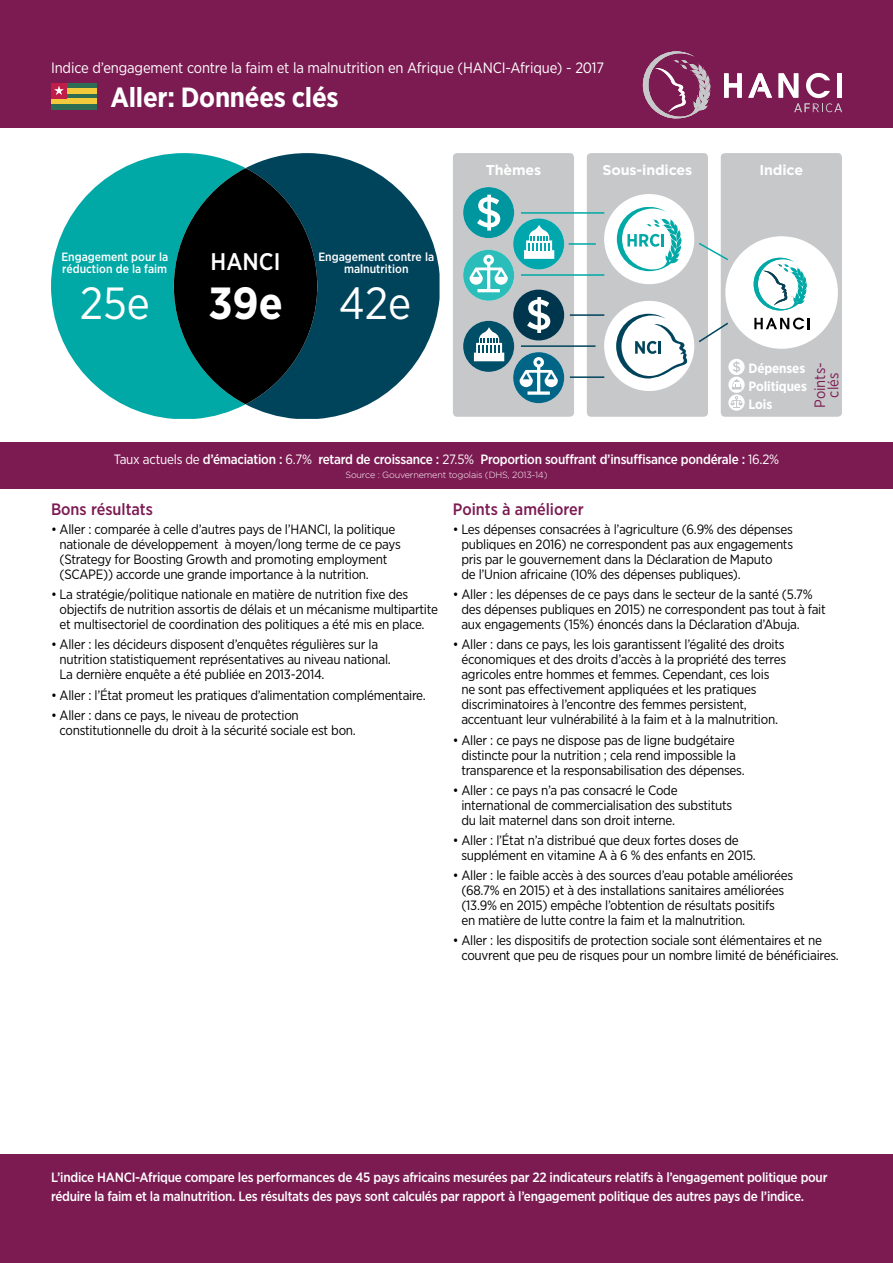
<style>
.page{position:relative;width:893px;height:1263px;background:#fff}
.page>*{position:absolute;margin:0;border:0;box-sizing:border-box;transform-origin:0 0}
.t1{font:700 45px "Gotham Narrow";color:#fff}
.t2{font:45px "Gotham Narrow";color:#fff}
.t3{font:700 27.75px "Gotham Narrow";letter-spacing:-.01em;color:#fff}
.t4{font:500 24px "Gotham Narrow";color:#fff}
.t5{font:500 16.5px "Gotham Narrow";color:#7c1a52}
.t6{font:15px "Gotham Narrow";letter-spacing:-.01em;color:#fff}
.t7{font:15px/13.5px "Gotham Narrow";color:#7c1a52;text-align:center}
.t8{font:700 14.25px "Gotham";letter-spacing:-.01em;color:#fff}
.t9{font:13.5px/15px "Gotham Narrow";letter-spacing:-.02em;color:#000}
.t10{font:500 13.5px/18.8px "Gotham Narrow";letter-spacing:-.02em;color:#fff}
.t11{font:700 13.5px/18px "Gotham Narrow";letter-spacing:-.01em;color:#fff}
.t12{font:500 12px/12px "Gotham Narrow";color:#fff}
.t13{font:300 9px "Gotham";letter-spacing:-.02em;color:#fff}
.s1{font-weight:400}
</style>
<div class="page">
<div style="left:721px;top:153px;width:121px;height:264px;background:#c7c8ca;border-radius:4px"></div>
<div style="left:587px;top:153px;width:121px;height:264px;background:#c7c8ca;border-radius:4px"></div>
<div style="left:453px;top:153px;width:121px;height:264px;background:#c7c8ca;border-radius:4px"></div>
<div style="left:725px;top:236px;width:113px;height:113px;background:#fff;border-radius:50%"></div>
<svg style="left:754px;top:318px;width:56px;height:11px"></svg>
<svg style="left:754px;top:258px;width:53px;height:52px"></svg>
<svg style="left:463px;top:187px;width:101px;height:216px"></svg>
<svg style="left:698px;top:321px;width:30px;height:23px"></svg>
<svg style="left:699px;top:241px;width:29px;height:21px"></svg>
<div style="left:604px;top:301px;width:90px;height:90px;background:#fff;border-radius:50%"></div>
<svg style="left:616px;top:314px;width:71px;height:65px"></svg>
<div style="left:604px;top:194px;width:90px;height:90px;background:#fff;border-radius:50%"></div>
<svg style="left:617px;top:207px;width:65px;height:64px"></svg>
<hr style="left:569px;top:243px;width:27px;height:2px;background:#00a9a6">
<hr style="left:570px;top:376px;width:34px;height:2px;background:#00445c">
<hr style="left:570px;top:314px;width:34px;height:2px;background:#00445c">
<hr style="left:521px;top:345px;width:74px;height:2px;background:#00445c">
<hr style="left:521px;top:274px;width:83px;height:2px;background:#00a9a6">
<hr style="left:521px;top:212px;width:83px;height:2px;background:#00a9a6">
<svg style="left:728px;top:359px;width:17px;height:52px"></svg>
<div style="left:0;top:1154px;width:893px;height:109px;background:#7c1a52"></div>
<div style="left:0;top:442px;width:893px;height:47px;background:#7c1a52"></div>
<div style="left:0;top:0;width:893px;height:128px;background:#7c1a52"></div>
<svg style="left:51px;top:153px;width:195px;height:266px;fill:#00a9a6"></svg>
<svg style="left:246px;top:153px;width:194px;height:266px;fill:#00445c"></svg>
<svg style="left:174px;top:168px;width:143px;height:236px;background:#002225"></svg>
<div style="left:51px;top:83px;width:45px;height:26px;background:#2c6d53"></div>
<div style="left:51px;top:88px;width:45px;height:5px;background:#f2ca3b"></div>
<div style="left:51px;top:99px;width:45px;height:5px;background:#f2ca3b"></div>
<div style="left:51px;top:83px;width:16px;height:16px;background:#c01e48"></div>
<svg style="left:54px;top:86px;width:10px;height:9px"></svg>
<svg style="left:724px;top:73px;width:18px;height:25px"></svg>
<svg style="left:748px;top:73px;width:24px;height:25px"></svg>
<svg style="left:643px;top:51px;width:67px;height:68px"></svg>
<svg style="left:779px;top:73px;width:63px;height:39px"></svg>
<p class="t6" style="left:51px;top:58px;width:555px">Indice d’engagement contre la faim et la malnutrition en Afrique (HANCI-Afrique) - 2017</p>
<h2 class="t3" style="left:110px;top:79px;width:230px">Aller: Données clés</h2>
<p class="t12" style="left:61px;top:250px;width:108px">Engagement pour la réduction de la faim</p>
<h3 class="t4" style="left:211px;top:246px;width:71px">HANCI</h3>
<p class="t12" style="left:318px;top:250px;width:117px;text-align:center">Engagement contre la malnutrition</p>
<h1 class="t2" style="left:80px;top:275px;width:72px">25e</h1>
<h1 class="t1" style="left:208px;top:274px;width:204px">39e <span class="s1">42e</span></h1>
<p class="t8" style="left:486px;top:162px;width:57px">Thèmes</p>
<p class="t8" style="left:602px;top:162px;width:91px">Sous-indices</p>
<p class="t8" style="left:760px;top:162px;width:45px">Indice</p>
<p class="t11" style="left:748px;top:359px;width:60px">Dépenses<br>Politiques<br>Lois</p>
<p class="t7" style="left:813px;top:408px;width:47px;rotate:-90deg">Points&shy;clés</p>
<p class="t10" style="left:114px;top:450px;width:667px"><span class="s1">Taux actuels de</span> d’émaciation : <span class="s1">6.7%</span> retard de croissance : <span class="s1">27.5%</span> Proportion souffrant d’insuffisance pondérale : <span class="s1">16.2%</span></p>
<p class="t13" style="left:345px;top:470px;width:204px">Source : Gouvernement togolais (DHS, 2013-14)</p>
<p class="t5" style="left:51px;top:499px;width:103px">Bons résultats</p>
<p class="t9" style="left:60px;top:522px;width:343px;text-indent:-9px">• Aller : comparée à celle d’autres pays de l’HANCI, la politique nationale de développement à moyen/long terme de ce pays (Strategy for Boosting Growth and promoting employment (SCAPE)) accorde une grande importance à la nutrition.</p>
<p class="t9" style="left:60px;top:587px;width:380px;text-indent:-9px">• La stratégie/politique nationale en matière de nutrition fixe des objectifs de nutrition assortis de délais et un mécanisme multipartite et multisectoriel de coordination des politiques a été mis en place.</p>
<p class="t9" style="left:60px;top:637px;width:333px;text-indent:-9px">• Aller : les décideurs disposent d’enquêtes régulières sur la nutrition statistiquement représentatives au niveau national.<br>La dernière enquête a été publiée en 2013-2014.</p>
<p class="t9" style="left:51px;top:687px;width:376px">• Aller : l’État promeut les pratiques d’alimentation complémentaire.</p>
<p class="t9" style="left:60px;top:707px;width:298px;line-height:15.8px;text-indent:-9px">• Aller : dans ce pays, le niveau de protection constitutionnelle du droit à la sécurité sociale est bon.</p>
<p class="t5" style="left:453px;top:499px;width:132px">Points à améliorer</p>
<p class="t9" style="left:461px;top:522px;width:333px;text-indent:-9px">• Les dépenses consacrées à l’agriculture (6.9% des dépenses publiques en 2016) ne correspondent pas aux engagements pris par le gouvernement dans la Déclaration de Maputo<br>de l’Union africaine (10% des dépenses publiques).</p>
<p class="t9" style="left:461px;top:587px;width:366px;text-indent:-9px">• Aller : les dépenses de ce pays dans le secteur de la santé (5.7% des dépenses publiques en 2015) ne correspondent pas tout à fait aux engagements (15%) énoncés dans la Déclaration d’Abuja.</p>
<p class="t9" style="left:461px;top:637px;width:326px;text-indent:-9px">• Aller : dans ce pays, les lois garantissent l’égalité des droits économiques et des droits d’accès à la propriété des terres agricoles entre hommes et femmes. Cependant, ces lois ne sont pas effectivement appliquées et les pratiques discriminatoires à l’encontre des femmes persistent, accentuant leur vulnérabilité à la faim et à la malnutrition.</p>
<p class="t9" style="left:461px;top:732px;width:285px;text-indent:-9px">• Aller : ce pays ne dispose pas de ligne budgétaire distincte pour la nutrition ; cela rend impossible la transparence et la responsabilisation des dépenses.</p>
<p class="t9" style="left:461px;top:782px;width:272px;text-indent:-9px">• Aller : ce pays n’a pas consacré le Code international de commercialisation des substituts du lait maternel dans son droit interne.</p>
<p class="t9" style="left:461px;top:832px;width:296px;text-indent:-9px">• Aller : l’État n’a distribué que deux fortes doses de supplément en vitamine A à 6 % des enfants en 2015.</p>
<p class="t9" style="left:461px;top:867px;width:333px;text-indent:-9px">• Aller : le faible accès à des sources d’eau potable améliorées (68.7% en 2015) et à des installations sanitaires améliorées (13.9% en 2015) empêche l’obtention de résultats positifs<br>en matière de lutte contre la faim et la malnutrition.</p>
<p class="t9" style="left:461px;top:932px;width:379px;text-indent:-9px">• Aller : les dispositifs de protection sociale sont élémentaires et ne couvrent que peu de risques pour un nombre limité de bénéficiaires.</p>
<p class="t10" style="left:51px;top:1168px;width:778px">L’indice HANCI-Afrique compare les performances de 45 pays africains mesurées par 22 indicateurs relatifs à l’engagement politique pour réduire la faim et la malnutrition. Les résultats des pays sont calculés par rapport à l’engagement politique des autres pays de l’indice.</p>
</div>
